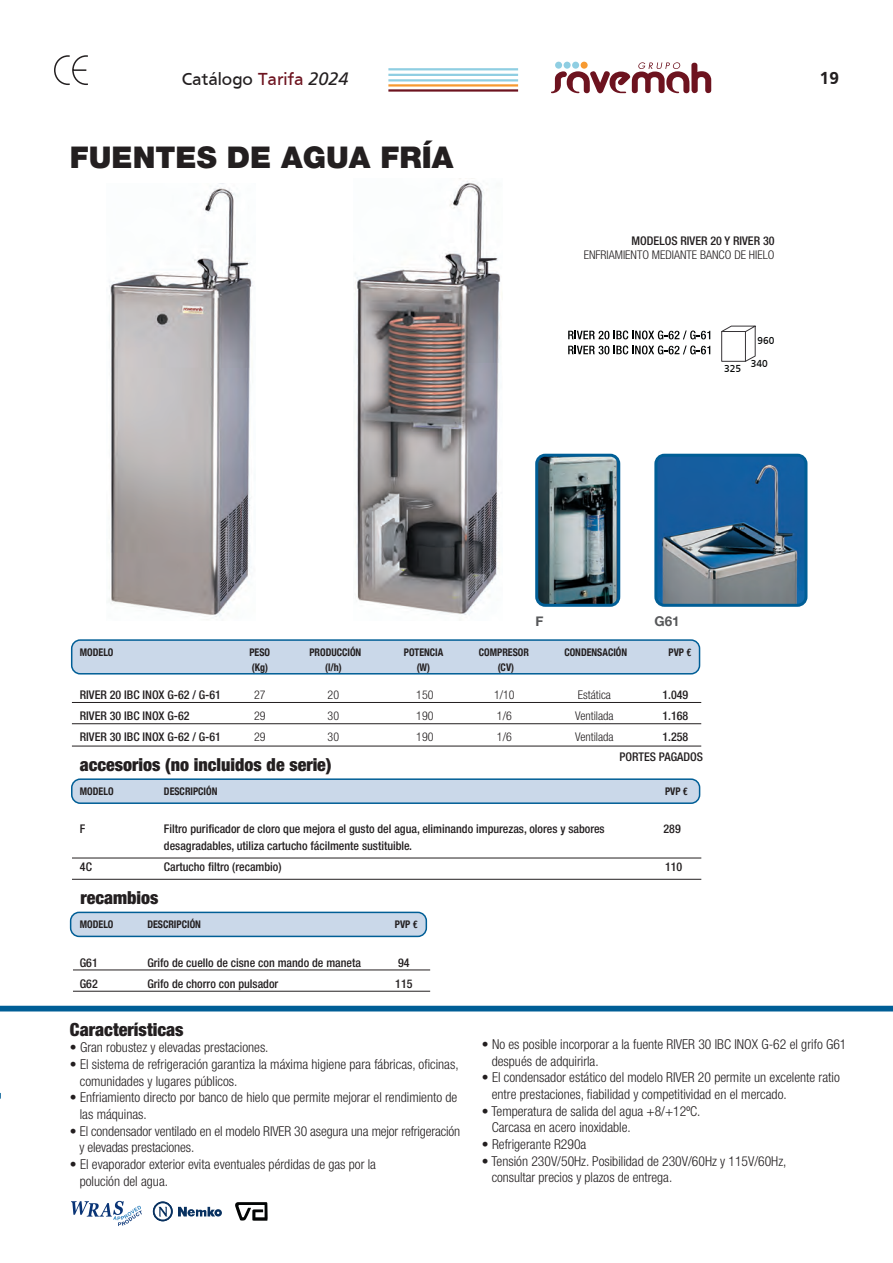
<style>
.page{position:relative;width:893px;height:1263px;background:#fff}
.page>*{position:absolute;margin:0;border:0;box-sizing:border-box;transform-origin:0 0}
.t1{font:900 30px "Helvetica Neue LT Pro";color:#231f20}
.t2{font:900 condensed 18.15px "Helvetica Neue LT Pro";color:#231f20}
.t3{font:900 condensed 18px "Helvetica Neue LT Pro";color:#231f20}
.t4{font:18px "Frutiger";color:#231f20}
.t5{font:700 18px "Frutiger";color:#231f20}
.t6{font:300 condensed 13.65px "Helvetica Neue LT Pro";color:#231f20}
.t7{font:300 condensed 13.5px "Helvetica Neue LT Pro";color:#231f20}
.t8{font:700 13.5px "Helvetica Neue";color:#57585a}
.t9{font:500 condensed 12px "Helvetica Neue LT Pro";color:#231f20}
.t10{font:300 condensed 12px "Helvetica Neue LT Pro";color:#231f20}
.t11{font:700 condensed 10.5px "Helvetica Neue";color:#231f20;scale:.95 1}
.t12{font:10.5px "Frutiger";color:#030505}
.s1{color:#6d131f}
.s2{font-family:"Frutiger LT Std";font-style:italic}
</style>
<div class="page">
<svg style="left:551px;top:62px;width:160px;height:31px"></svg>
<hr style="left:388px;top:68px;width:130px;height:2px;background:#8fcee2">
<hr style="left:388px;top:74px;width:130px;height:2px;background:#8fcee2">
<hr style="left:388px;top:79px;width:130px;height:2px;background:#8fcee2">
<hr style="left:388px;top:84px;width:130px;height:3px;background:#f79a31">
<hr style="left:388px;top:89px;width:130px;height:3px;background:#6d131f">
<svg style="left:54px;top:55px;width:34px;height:30px"></svg>
<div style="left:0;top:1006px;width:893px;height:5px;background:#005e96"></div>
<svg style="left:235px;top:1202px;width:33px;height:19px"></svg>
<svg style="left:214px;top:1209px;width:8px;height:7px"></svg>
<svg style="left:178px;top:1207px;width:41px;height:9px"></svg>
<svg style="left:153px;top:1201px;width:20px;height:20px"></svg>
<svg style="left:155px;top:1203px;width:16px;height:16px"></svg>
<svg style="left:159px;top:1207px;width:8px;height:9px"></svg>
<svg style="left:71px;top:1201px;width:71px;height:25px"></svg>
<svg style="left:568px;top:345px;width:142px;height:9px"></svg>
<svg style="left:568px;top:330px;width:142px;height:9px"></svg>
<svg style="left:721px;top:325px;width:35px;height:37px"></svg>
<img style="left:109px;top:183px;width:144px;height:434px">
<img style="left:354px;top:178px;width:147px;height:437px">
<img style="left:539px;top:455px;width:80px;height:148px">
<div style="left:535px;top:454px;width:85px;height:153px;border:3px solid #005e96;border-radius:9px"></div>
<img style="left:658px;top:455px;width:148px;height:148px">
<div style="left:654px;top:454px;width:153px;height:153px;border:3px solid #005e96;border-radius:9px"></div>
<div style="left:72px;top:640px;width:627px;height:34px;background:#cad8e9;border-radius:9px"></div>
<div style="left:71px;top:639px;width:629px;height:35px;border:2px solid #005e96;border-radius:9px"></div>
<hr style="left:72px;top:702px;width:629px;height:1px;background:#231f20">
<hr style="left:72px;top:723px;width:629px;height:1px;background:#231f20">
<hr style="left:72px;top:746px;width:629px;height:1px;background:#231f20">
<div style="left:72px;top:779px;width:628px;height:24px;background:#cad8e9;border-radius:9px"></div>
<div style="left:71px;top:778px;width:629px;height:26px;border:2px solid #005e96;border-radius:9px"></div>
<hr style="left:72px;top:858px;width:629px;height:1px;background:#231f20">
<hr style="left:72px;top:879px;width:629px;height:1px;background:#231f20">
<div style="left:71px;top:912px;width:355px;height:24px;background:#cad8e9;border-radius:9px"></div>
<div style="left:70px;top:912px;width:357px;height:25px;border:2px solid #005e96;border-radius:9px"></div>
<hr style="left:73px;top:991px;width:357px;height:1px;background:#231f20">
<hr style="left:73px;top:969px;width:357px;height:1px;background:#231f20">
<h3 class="t4" style="left:182px;top:68px;width:168px">Catálogo <span class="s1">Tarifa</span> <span class="s2">2024</span></h3>
<h3 class="t5" style="left:820px;top:68px;width:21px">19</h3>
<p class="t1" style="left:70px;top:140px;width:385px">FUENTES DE AGUA FRÍA</p>
<p class="t9" style="left:632px;top:233px;width:144px">MODELOS RIVER 20 Y RIVER 30</p>
<p class="t10" style="left:584px;top:248px;width:192px">ENFRIAMIENTO MEDIANTE BANCO DE HIELO</p>
<p class="t12" style="left:724px;top:363px;width:18px">325</p>
<p class="t12" style="left:757px;top:334px;width:18px">960</p>
<p class="t12" style="left:751px;top:358px;width:18px">340</p>
<p class="t8" style="left:535px;top:610px;width:10px">F</p>
<p class="t8" style="left:654px;top:610px;width:27px">G61</p>
<p class="t11" style="left:80px;top:644px;width:37px">MODELO</p>
<p class="t11" style="left:249px;top:644px;width:23px">PESO</p>
<p class="t11" style="left:309px;top:644px;width:56px">PRODUCCIÓN</p>
<p class="t11" style="left:404px;top:644px;width:43px">POTENCIA</p>
<p class="t11" style="left:479px;top:644px;width:54px">COMPRESOR</p>
<p class="t11" style="left:564px;top:644px;width:68px">CONDENSACIÓN</p>
<p class="t11" style="left:669px;top:644px;width:25px">PVP €</p>
<p class="t11" style="left:252px;top:659px;width:19px">(Kg)</p>
<p class="t11" style="left:325px;top:659px;width:19px">(l/h)</p>
<p class="t11" style="left:417px;top:659px;width:16px">(W)</p>
<p class="t11" style="left:498px;top:659px;width:19px">(CV)</p>
<p class="t9" style="left:80px;top:688px;width:143px">RIVER 20 IBC INOX G-62 / G-61</p>
<p class="t10" style="left:254px;top:688px;width:13px">27</p>
<p class="t10" style="left:328px;top:688px;width:13px">20</p>
<p class="t10" style="left:416px;top:688px;width:19px">150</p>
<p class="t10" style="left:494px;top:688px;width:22px">1/10</p>
<p class="t10" style="left:578px;top:688px;width:35px">Estática</p>
<p class="t9" style="left:662px;top:688px;width:27px">1.049</p>
<p class="t9" style="left:80px;top:709px;width:111px">RIVER 30 IBC INOX G-62</p>
<p class="t10" style="left:254px;top:709px;width:13px">29</p>
<p class="t10" style="left:328px;top:709px;width:13px">30</p>
<p class="t10" style="left:416px;top:709px;width:19px">190</p>
<p class="t10" style="left:497px;top:709px;width:16px">1/6</p>
<p class="t10" style="left:575px;top:709px;width:40px">Ventilada</p>
<p class="t9" style="left:662px;top:709px;width:27px">1.168</p>
<p class="t9" style="left:80px;top:730px;width:143px">RIVER 30 IBC INOX G-62 / G-61</p>
<p class="t10" style="left:254px;top:730px;width:13px">29</p>
<p class="t10" style="left:328px;top:730px;width:13px">30</p>
<p class="t10" style="left:416px;top:730px;width:19px">190</p>
<p class="t10" style="left:497px;top:730px;width:16px">1/6</p>
<p class="t10" style="left:575px;top:730px;width:40px">Ventilada</p>
<p class="t9" style="left:662px;top:730px;width:27px">1.258</p>
<p class="t9" style="left:620px;top:749px;width:85px">PORTES PAGADOS</p>
<p class="t3" style="left:80px;top:753px;width:253px">accesorios (no incluidos de serie)</p>
<p class="t11" style="left:80px;top:782px;width:37px">MODELO</p>
<p class="t11" style="left:164px;top:782px;width:58px">DESCRIPCIÓN</p>
<p class="t11" style="left:665px;top:782px;width:25px">PVP €</p>
<p class="t9" style="left:80px;top:822px;width:7px">F</p>
<p class="t9" style="left:164px;top:822px;width:442px">Filtro purificador de cloro que mejora el gusto del agua, eliminando impurezas, olores y sabores</p>
<p class="t9" style="left:663px;top:822px;width:19px">289</p>
<p class="t9" style="left:164px;top:838px;width:250px">desagradables, utiliza cartucho fácilmente sustituible.</p>
<p class="t9" style="left:80px;top:859px;width:13px">4C</p>
<p class="t9" style="left:164px;top:859px;width:119px">Cartucho filtro (recambio)</p>
<p class="t9" style="left:665px;top:859px;width:19px">110</p>
<p class="t3" style="left:81px;top:887px;width:79px">recambios</p>
<p class="t11" style="left:80px;top:916px;width:37px">MODELO</p>
<p class="t11" style="left:147px;top:916px;width:58px">DESCRIPCIÓN</p>
<p class="t11" style="left:395px;top:916px;width:25px">PVP €</p>
<p class="t9" style="left:80px;top:955px;width:19px">G61</p>
<p class="t9" style="left:147px;top:955px;width:215px">Grifo de cuello de cisne con mando de maneta</p>
<p class="t9" style="left:398px;top:955px;width:13px">94</p>
<p class="t9" style="left:80px;top:976px;width:19px">G62</p>
<p class="t9" style="left:147px;top:976px;width:132px">Grifo de chorro con pulsador</p>
<p class="t9" style="left:395px;top:976px;width:19px">115</p>
<p class="t2" style="left:70px;top:1018px;width:115px">Características</p>
<p class="t6" style="left:70px;top:1040px;width:200px">• Gran robustez y elevadas prestaciones.</p>
<p class="t6" style="left:70px;top:1056px;width:390px">• El sistema de refrigeración garantiza la máxima higiene para fábricas, oficinas,</p>
<p class="t6" style="left:80px;top:1073px;width:159px">comunidades y lugares públicos.</p>
<p class="t6" style="left:70px;top:1090px;width:389px">• Enfriamiento directo por banco de hielo que permite mejorar el rendimiento de</p>
<p class="t6" style="left:80px;top:1106px;width:69px">las máquinas.</p>
<p class="t6" style="left:70px;top:1123px;width:392px">• El condensador ventilado en el modelo RIVER 30 asegura una mejor refrigeración</p>
<p class="t6" style="left:79px;top:1139px;width:116px">y elevadas prestaciones.</p>
<p class="t6" style="left:70px;top:1156px;width:308px">• El evaporador exterior evita eventuales pérdidas de gas por la</p>
<p class="t6" style="left:80px;top:1173px;width:90px">polución del agua.</p>
<p class="t6" style="left:482px;top:1036px;width:366px">• No es posible incorporar a la fuente RIVER 30 IBC INOX G-62 el grifo G61</p>
<p class="t6" style="left:492px;top:1053px;width:108px">después de adquirirla.</p>
<p class="t6" style="left:482px;top:1070px;width:359px">• El condensador estático del modelo RIVER 20 permite un excelente ratio</p>
<p class="t6" style="left:492px;top:1086px;width:296px">entre prestaciones, fiabilidad y competitividad en el mercado.</p>
<p class="t6" style="left:482px;top:1103px;width:220px">• Temperatura de salida del agua +8/+12ºC.</p>
<p class="t6" style="left:492px;top:1120px;width:141px">Carcasa en acero inoxidable.</p>
<p class="t6" style="left:482px;top:1136px;width:106px">• Refrigerante R290a</p>
<p class="t6" style="left:482px;top:1153px;width:306px">• Tensión 230V/50Hz. Posibilidad de 230V/60Hz y 115V/60Hz,</p>
<p class="t7" style="left:492px;top:1170px;width:182px">consultar precios y plazos de entrega.</p>
</div>
